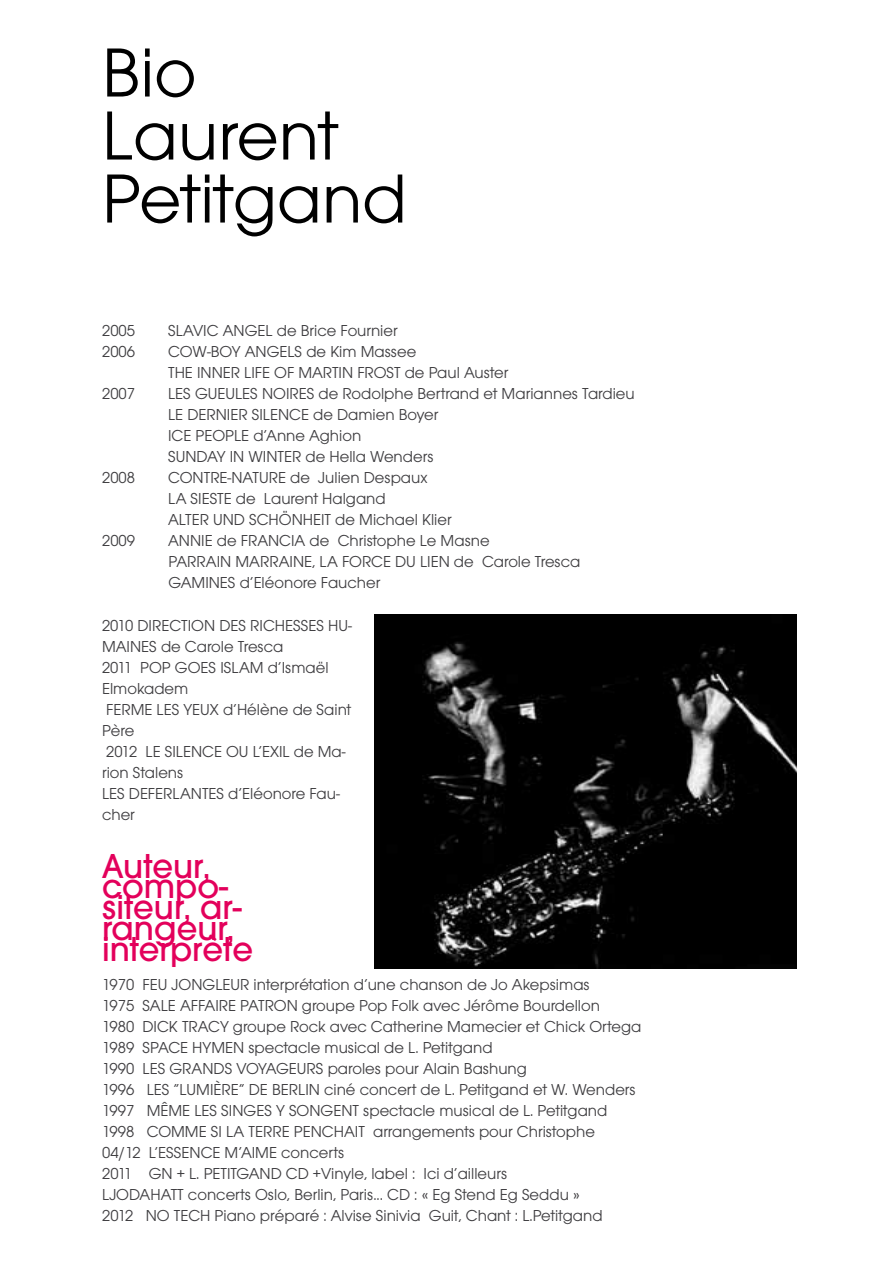
<style>
.page{position:relative;width:893px;height:1263px;background:#fff}
.page>*{position:absolute;margin:0;border:0;box-sizing:border-box;transform-origin:0 0}
.t1{font:72px/63px "Avant Gard EF";color:#000}
.t2{font:500 36px "Avant Gard EF";color:#e3005b}
.t3{font:16.5px/21px "Avant Gard EF";color:#3e3d40}
</style>
<div class="page">
<img style="left:374px;top:614px;width:423px;height:354px">
<h1 class="t1" style="left:102px;top:41px;width:306px">Bio<br>Laurent<br>Petitgand</h1>
<p class="t3" style="left:102px;top:320px;width:34px">2005</p>
<p class="t3" style="left:168px;top:320px;width:231px">SLAVIC ANGEL de Brice Fournier</p>
<p class="t3" style="left:102px;top:341px;width:34px">2006</p>
<p class="t3" style="left:168px;top:341px;width:342px">COW-BOY ANGELS de Kim Massee<br>THE INNER LIFE OF MARTIN FROST de Paul Auster</p>
<p class="t3" style="left:102px;top:383px;width:34px">2007</p>
<p class="t3" style="left:168px;top:383px;width:468px">LES GUEULES NOIRES de Rodolphe Bertrand et Mariannes Tardieu LE DERNIER SILENCE de Damien Boyer<br>ICE PEOPLE d’Anne Aghion<br>SUNDAY IN WINTER de Hella Wenders</p>
<p class="t3" style="left:102px;top:467px;width:34px">2008</p>
<p class="t3" style="left:168px;top:467px;width:285px">CONTRE-NATURE de Julien Despaux<br>LA SIESTE de Laurent Halgand<br>ALTER UND SCHÖNHEIT de Michael Klier</p>
<p class="t3" style="left:102px;top:530px;width:34px">2009</p>
<p class="t3" style="left:168px;top:530px;width:414px">ANNIE de FRANCIA de Christophe Le Masne<br>PARRAIN MARRAINE, LA FORCE DU LIEN de Carole Tresca<br>GAMINES d’Eléonore Faucher</p>
<p class="t3" style="left:102px;top:615px;width:251px">2010 DIRECTION DES RICHESSES HU-<br>MAINES de Carole Tresca<br>2011 POP GOES ISLAM d’Ismaël<br>Elmokadem<br>FERME LES YEUX d’Hélène de Saint<br>Père<br>2012 LE SILENCE OU L’EXIL de Ma&shy;rion Stalens<br>LES DEFERLANTES d’Eléonore Fau&shy;cher</p>
<h2 class="t2" style="left:102px;top:845px;width:110px">Auteur,</h2>
<h2 class="t2" style="left:102px;top:866px;width:128px">compo-</h2>
<h2 class="t2" style="left:102px;top:887px;width:141px">siteur, ar-</h2>
<h2 class="t2" style="left:102px;top:907px;width:134px">rangeur,</h2>
<h2 class="t2" style="left:102px;top:928px;width:152px">interprète</h2>
<p class="t3" style="left:102px;top:974px;width:541px">1970 FEU JONGLEUR interprétation d’une chanson de Jo Akepsimas<br>1975 SALE AFFAIRE PATRON groupe Pop Folk avec Jérôme Bourdellon<br>1980 DICK TRACY groupe Rock avec Catherine Mamecier et Chick Ortega 1989 SPACE HYMEN spectacle musical de L. Petitgand<br>1990 LES GRANDS VOYAGEURS paroles pour Alain Bashung<br>1996 LES “LUMIÈRE” DE BERLIN ciné concert de L. Petitgand et W. Wenders 1997 MÊME LES SINGES Y SONGENT spectacle musical de L. Petitgand 1998 COMME SI LA TERRE PENCHAIT arrangements pour Christophe<br>04/12 L’ESSENCE M’AIME concerts<br>2011 GN + L. PETITGAND CD +Vinyle, label : Ici d’ailleurs<br>LJODAHATT concerts Oslo, Berlin, Paris... CD : « Eg Stend Eg Seddu »<br>2012 NO TECH Piano préparé : Alvise Sinivia Guit, Chant : L.Petitgand</p>
</div>
